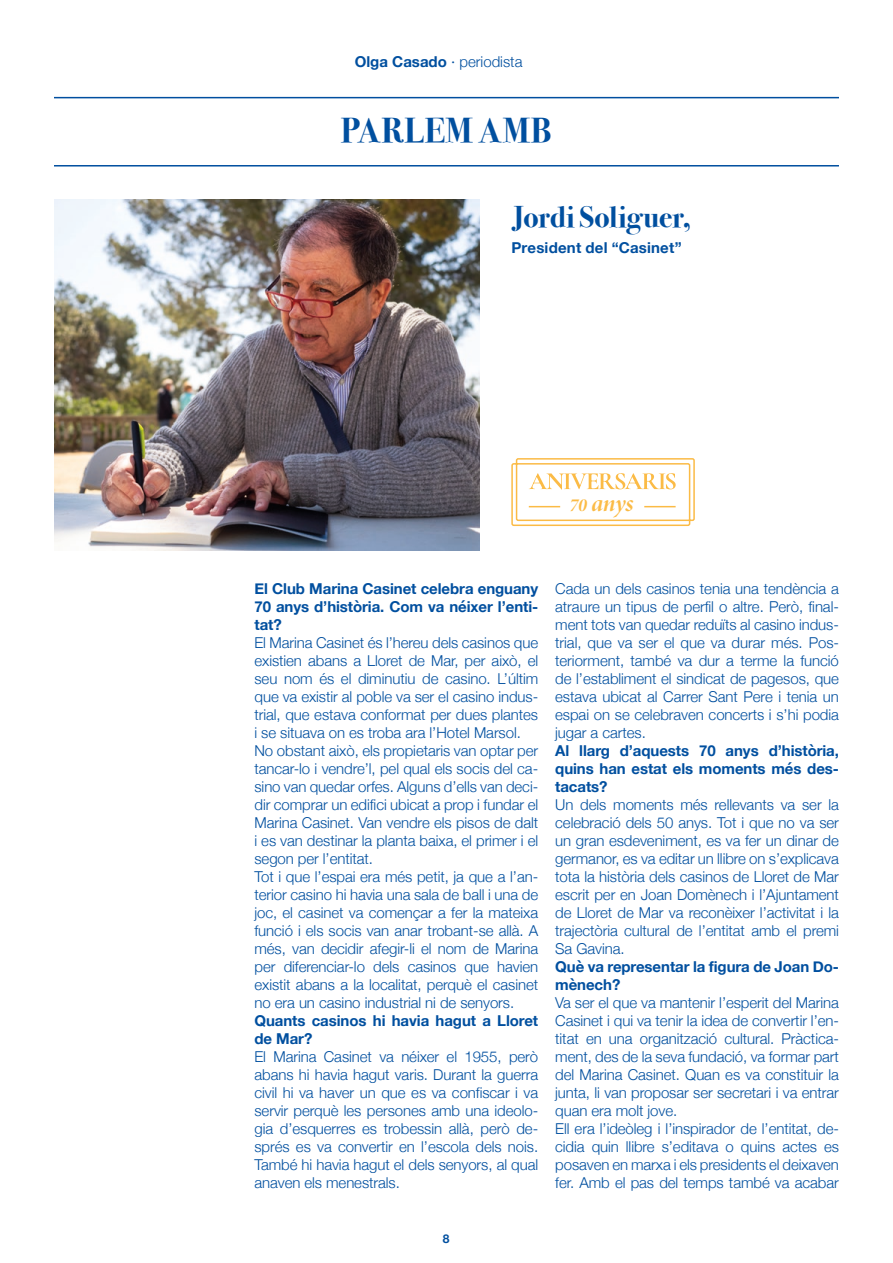
<style>
.page{position:relative;width:893px;height:1263px;background:#fff}
.page>*{position:absolute;margin:0;border:0;box-sizing:border-box;transform-origin:0 0}
.t1{font:700 34.5px "Bodoni Svty Two ITCTT";letter-spacing:.025em;color:#004f9f}
.t2{font:700 30px "Bodoni Svty Two OSITCTT";letter-spacing:-.005em;color:#004f9f}
.Puesto{font:24.6px "Minion Pro Bold It Disp";color:#fbbb46}
.OK_-_cos_text{font:300 15px/18px "Helvetica Neue";letter-spacing:-.005em;color:#004f9f;text-align:justify}
.OK_-_cos_text-2{font:700 15px/18px "Helvetica Neue";letter-spacing:-.005em;color:#004f9f;text-align:justify}
.OK_-_cos_text-3{font:700 15px "Helvetica Neue";letter-spacing:.015em;color:#004f9f}
.t3{font:700 12px "Helvetica Neue";color:#004f9f}
.s1{font-weight:400}
.s2{font-weight:300}
.s3{font-size:18.45px}
</style>
<div class="page">
<hr style="left:54px;top:165px;width:785px;height:2px;background:#004f9f">
<hr style="left:54px;top:97px;width:785px;height:1px;background:#004f9f">
<img style="left:54px;top:200px;width:425px;height:351px">
<svg style="left:511px;top:458px;width:184px;height:68px"></svg>
<p class="OK_-_cos_text-2" style="left:355px;top:53px;width:169px">Olga Casado <span class="s1">·</span> <span class="s2">periodista</span></p>
<p class="t1" style="left:341px;top:102px;width:213px">PARLEM AMB</p>
<p class="t2" style="left:511px;top:200px;width:182px">Jordi Soliguer,</p>
<p class="OK_-_cos_text-3" style="left:511px;top:236px;width:172px">President del “Casinet”</p>
<p class="Puesto" style="left:569px;top:489px;width:65px"><span class="s3">70</span> anys</p>
<p class="OK_-_cos_text-2" style="left:254px;top:580px;width:285px">El Club Marina Casinet celebra enguany 70 anys d’història. Com va néixer l’enti&shy;tat?</p>
<p class="OK_-_cos_text" style="left:254px;top:633px;width:285px">El Marina Casinet és l’hereu dels casinos que existien abans a Lloret de Mar, per això, el seu nom és el diminutiu de casino. L’últim que va existir al poble va ser el casino indus&shy;trial, que estava conformat per dues plantes i se situava on es troba ara l’Hotel Marsol.</p>
<p class="OK_-_cos_text" style="left:254px;top:741px;width:285px">No obstant això, els propietaris van optar per tancar-lo i vendre’l, pel qual els socis del ca&shy;sino van quedar orfes. Alguns d’ells van deci&shy;dir comprar un edifici ubicat a prop i fundar el Marina Casinet. Van vendre els pisos de dalt i es van destinar la planta baixa, el primer i el segon per l’entitat.</p>
<p class="OK_-_cos_text" style="left:254px;top:867px;width:285px">Tot i que l’espai era més petit, ja que a l’an&shy;terior casino hi havia una sala de ball i una de joc, el casinet va començar a fer la mateixa funció i els socis van anar trobant-se allà. A més, van decidir afegir-li el nom de Marina per diferenciar-lo dels casinos que havien existit abans a la localitat, perquè el casinet no era un casino industrial ni de senyors.</p>
<p class="OK_-_cos_text-2" style="left:254px;top:1012px;width:285px">Quants casinos hi havia hagut a Lloret de Mar?</p>
<p class="OK_-_cos_text" style="left:254px;top:1047px;width:285px">El Marina Casinet va néixer el 1955, però abans hi havia hagut varis. Durant la guerra civil hi va haver un que es va confiscar i va servir perquè les persones amb una ideolo&shy;gia d’esquerres es trobessin allà, però de&shy;sprés es va convertir en l’escola dels nois.<br>També hi havia hagut el dels senyors, al qual anaven els menestrals.</p>
<p class="OK_-_cos_text" style="left:555px;top:579px;width:285px">Cada un dels casinos tenia una tendència a atraure un tipus de perfil o altre. Però, final&shy;ment tots van quedar reduïts al casino indus&shy;trial, que va ser el que va durar més. Pos&shy;teriorment, també va dur a terme la funció de l’establiment el sindicat de pagesos, que estava ubicat al Carrer Sant Pere i tenia un espai on se celebraven concerts i s’hi podia jugar a cartes.</p>
<p class="OK_-_cos_text-2" style="left:555px;top:742px;width:285px">Al llarg d’aquests 70 anys d’història, quins han estat els moments més des&shy;tacats?</p>
<p class="OK_-_cos_text" style="left:555px;top:795px;width:285px">Un dels moments més rellevants va ser la celebració dels 50 anys. Tot i que no va ser un gran esdeveniment, es va fer un dinar de germanor, es va editar un llibre on s’explicava tota la història dels casinos de Lloret de Mar escrit per en Joan Domènech i l’Ajuntament de Lloret de Mar va reconèixer l’activitat i la trajectòria cultural de l’entitat amb el premi Sa Gavina.</p>
<p class="OK_-_cos_text-2" style="left:555px;top:958px;width:285px">Què va representar la figura de Joan Do&shy;mènech?</p>
<p class="OK_-_cos_text" style="left:555px;top:993px;width:285px">Va ser el que va mantenir l’esperit del Marina Casinet i qui va tenir la idea de convertir l’en&shy;titat en una organització cultural. Pràctica&shy;ment, des de la seva fundació, va formar part del Marina Casinet. Quan es va constituir la junta, li van proposar ser secretari i va entrar quan era molt jove.</p>
<p class="OK_-_cos_text" style="left:555px;top:1119px;width:285px">Ell era l’ideòleg i l’inspirador de l’entitat, de&shy;cidia quin llibre s’editava o quins actes es posaven en marxa i els presidents el deixaven fer. Amb el pas del temps també va acabar</p>
<p class="t3" style="left:443px;top:1229px;width:8px">8</p>
</div>
